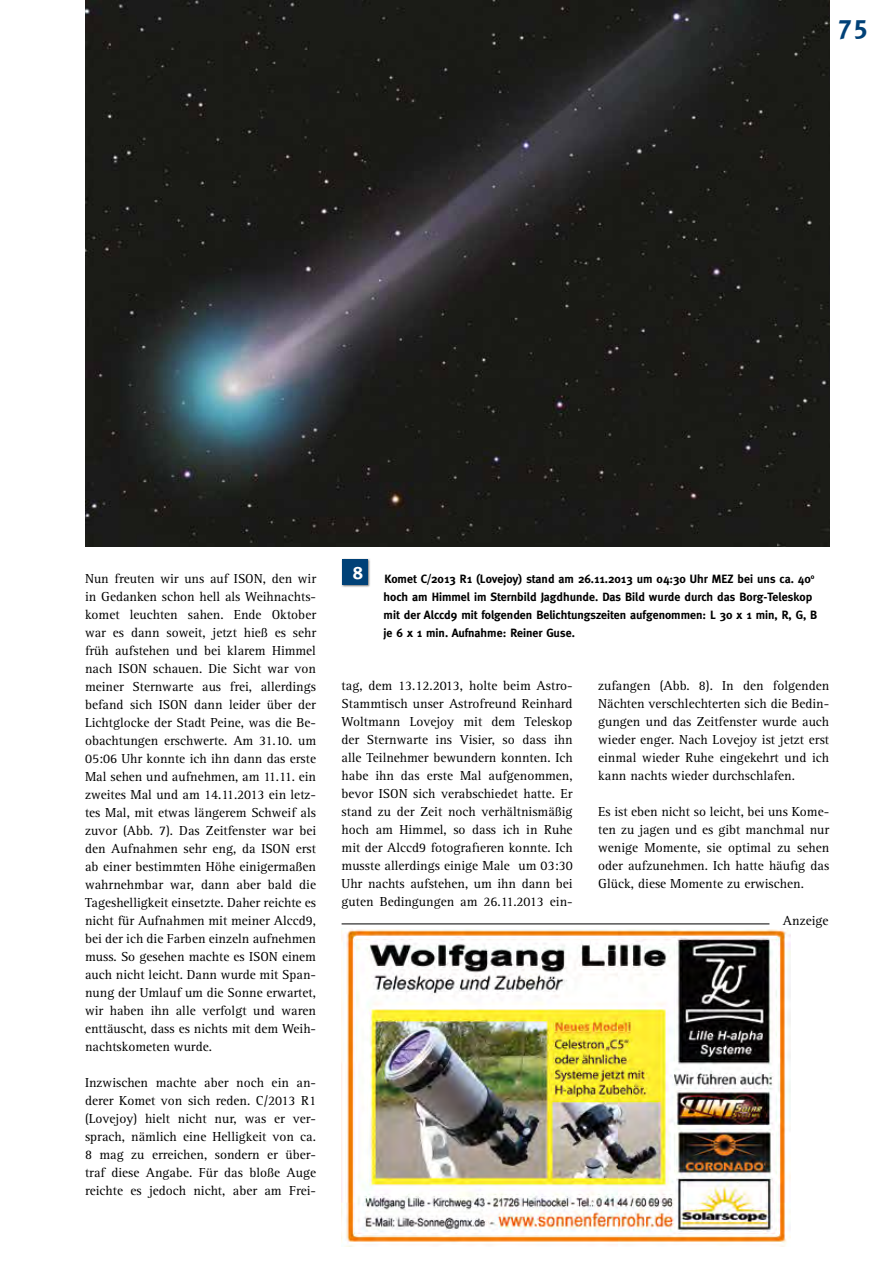
<style>
.page{position:relative;width:893px;height:1263px;background:#fff}
.page>*{position:absolute;margin:0;border:0;box-sizing:border-box;transform-origin:0 0}
.t1{font:700 27px "Meta";color:#004177}
.t2{font:700 18px "Meta";color:#fff}
.t3{font:13.5px/18px "Rotis Serif";color:#000;text-align:justify}
.t4{font:700 12px/18px "Meta";color:#000}
</style>
<div class="page">
<img style="left:85px;top:0;width:744px;height:547px">
<div style="left:341px;top:558px;width:29px;height:30px;background:#000;opacity:.55"></div>
<div style="left:342px;top:559px;width:25px;height:26px;background:#004177"></div>
<hr style="left:342px;top:923px;width:427px;height:1px;background:#000">
<img style="left:342px;top:929px;width:448px;height:318px">
<p class="t1" style="left:838px;top:9px;width:31px">75</p>
<p class="t3" style="left:85px;top:569px;width:233px">Nun freuten wir uns auf ISON, den wir in Gedanken schon hell als Weihnachts&shy;komet leuchten sahen. Ende Oktober war es dann soweit, jetzt hieß es sehr früh aufstehen und bei klarem Himmel nach ISON schauen. Die Sicht war von meiner Sternwarte aus frei, allerdings befand sich ISON dann leider über der Lichtglocke der Stadt Peine, was die Be&shy;obachtungen erschwerte. Am 31.10. um 05:06 Uhr konnte ich ihn dann das erste Mal sehen und aufnehmen, am 11.11. ein zweites Mal und am 14.11.2013 ein letz&shy;tes Mal, mit etwas längerem Schweif als zuvor (Abb. 7). Das Zeitfenster war bei den Aufnahmen sehr eng, da ISON erst ab einer bestimmten Höhe einigermaßen wahrnehmbar war, dann aber bald die Tageshelligkeit einsetzte. Daher reichte es nicht für Aufnahmen mit meiner Alccd9, bei der ich die Farben einzeln aufnehmen muss. So gesehen machte es ISON einem auch nicht leicht. Dann wurde mit Span&shy;nung der Umlauf um die Sonne erwartet, wir haben ihn alle verfolgt und waren enttäuscht, dass es nichts mit dem Weih&shy;nachtskometen wurde.</p>
<p class="t3" style="left:85px;top:1073px;width:233px">Inzwischen machte aber noch ein an&shy;derer Komet von sich reden. C/2013 R1 (Lovejoy) hielt nicht nur, was er ver&shy;sprach, nämlich eine Helligkeit von ca.<br>8 mag zu erreichen, sondern er über&shy;traf diese Angabe. Für das bloße Auge reichte es jedoch nicht, aber am Frei-</p>
<p class="t2" style="left:353px;top:562px;width:11px">8</p>
<p class="t4" style="left:384px;top:569px;width:435px">Komet C/2013 R1 (Lovejoy) stand am 26.11.2013 um 04:30 Uhr MEZ bei uns ca. 40<sup>o </sup>hoch am Himmel im Sternbild Jagdhunde. Das Bild wurde durch das Borg-Teleskop mit der Alccd9 mit folgenden Belichtungszeiten aufgenommen: L 30 x 1 min, R, G, B je 6 x 1 min. Aufnahme: Reiner Guse.</p>
<p class="t3" style="left:342px;top:677px;width:233px">tag, dem 13.12.2013, holte beim Astro-Stammtisch unser Astrofreund Reinhard Woltmann Lovejoy mit dem Teleskop der Sternwarte ins Visier, so dass ihn alle Teilnehmer bewundern konnten. Ich habe ihn das erste Mal aufgenommen, bevor ISON sich verabschiedet hatte. Er stand zu der Zeit noch verhältnismäßig hoch am Himmel, so dass ich in Ruhe mit der Alccd9 fotografieren konnte. Ich musste allerdings einige Male um 03:30<br>Uhr nachts aufstehen, um ihn dann bei guten Bedingungen am 26.11.2013 ein-</p>
<p class="t3" style="left:598px;top:677px;width:233px">zufangen (Abb. 8). In den folgenden Nächten verschlechterten sich die Bedin&shy;gungen und das Zeitfenster wurde auch wieder enger. Nach Lovejoy ist jetzt erst einmal wieder Ruhe eingekehrt und ich kann nachts wieder durchschlafen.</p>
<p class="t3" style="left:598px;top:803px;width:233px">Es ist eben nicht so leicht, bei uns Kome&shy;ten zu jagen und es gibt manchmal nur wenige Momente, sie optimal zu sehen oder aufzunehmen. Ich hatte häufig das Glück, diese Momente zu erwischen.</p>
<p class="t3" style="left:783px;top:911px;width:47px">Anzeige</p>
</div>
